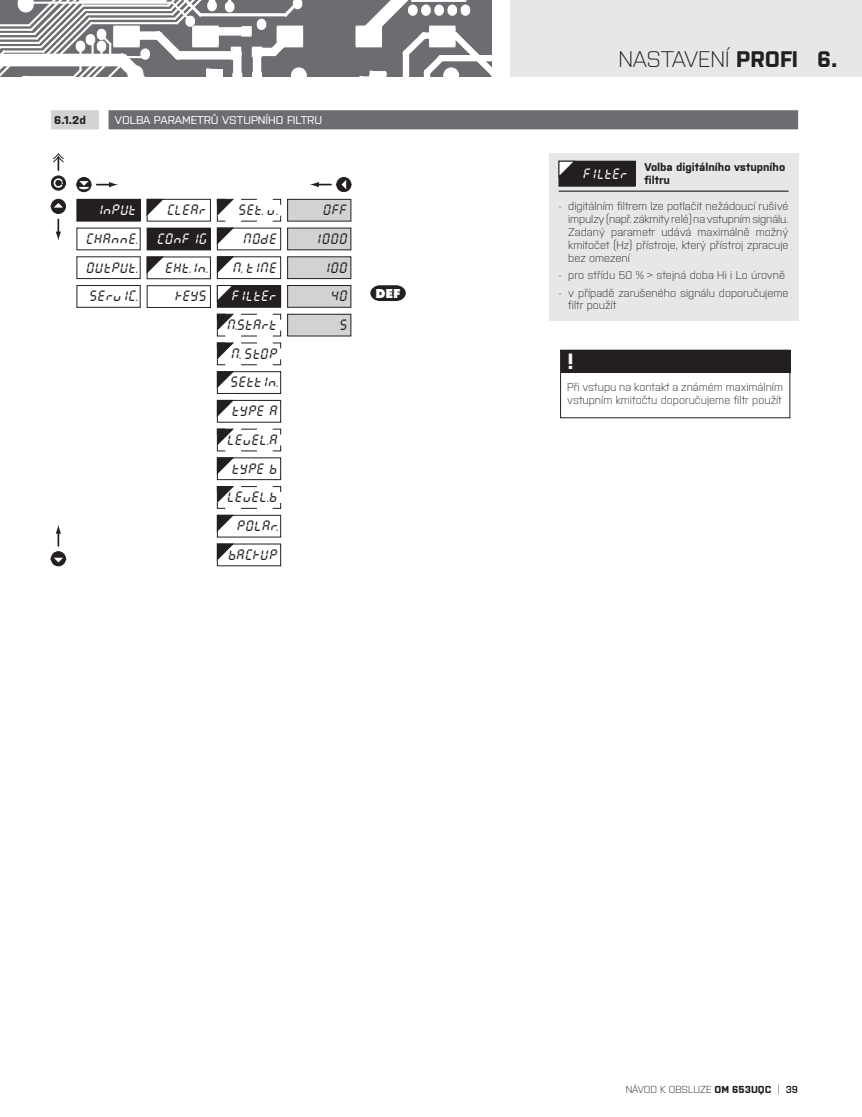
<style>
.page{position:relative;width:862px;height:1117px;background:#fff}
.page>*{position:absolute;margin:0;border:0;box-sizing:border-box;transform-origin:0 0}
.t1{font:300 22.5px "Purista";color:#231f20}
.t2{font:700 22.05px "Purista";color:#fff}
.t3{font:15.75px/28.8px "LCD7 seg";letter-spacing:-.015em;color:#231f20;text-align:right}
.t4{font:15.75px "LCD7 seg";color:#fff}
.t5{font:700 13.5px "Futura TOT Extr";color:#fff}
.t6{font:300 11.25px/12.8px "Purista";color:#231f20}
.t7{font:700 11.25px/13.5px "Purista";color:#231f20}
.t8{font:11.25px "Purista CYR";color:#fff}
.t9{font:300 10.12px "Purista";color:#231f20}
.s1{font-weight:700}
.s2{font-family:"Purista CYR Semi";font-weight:700}
</style>
<div class="page">
<div style="left:510px;top:0;width:351px;height:77px;background:#e6e7e9"></div>
<div style="left:0;top:0;width:491px;height:77px;background:#6c6d70"></div>
<svg style="left:355px;top:0;width:137px;height:77px"></svg>
<svg style="left:0;top:0;width:307px;height:77px"></svg>
<div style="left:205px;top:27px;width:9px;height:9px;background:#fff;border-radius:50%"></div>
<div style="left:201px;top:31px;width:8px;height:9px;background:#fff;border-radius:50%"></div>
<div style="left:108px;top:110px;width:689px;height:19px;background:#6c6d70"></div>
<div style="left:51px;top:110px;width:48px;height:19px;background:#d1d2d4"></div>
<div style="left:51px;top:199px;width:14px;height:14px;background:#231f20;border-radius:50%"></div>
<div style="left:51px;top:199px;width:15px;height:15px;border:1px solid #231f20;border-radius:50%"></div>
<svg style="left:51px;top:203px;width:15px;height:4px"></svg>
<svg style="left:56px;top:219px;width:5px;height:22px"></svg>
<div style="left:77px;top:177px;width:14px;height:15px;background:#231f20;border-radius:50%"></div>
<div style="left:77px;top:177px;width:14px;height:15px;border:1px solid #231f20;border-radius:50%"></div>
<svg style="left:76px;top:181px;width:42px;height:8px"></svg>
<div style="left:336px;top:177px;width:15px;height:15px;background:#231f20;border-radius:50%"></div>
<div style="left:336px;top:177px;width:15px;height:15px;border:1px solid #231f20;border-radius:50%"></div>
<svg style="left:310px;top:180px;width:42px;height:9px"></svg>
<svg style="left:51px;top:176px;width:14px;height:14px"></svg>
<div style="left:51px;top:176px;width:15px;height:14px;border:1px solid #231f20;border-radius:50%"></div>
<svg style="left:54px;top:178px;width:12px;height:10px"></svg>
<svg style="left:53px;top:153px;width:10px;height:17px"></svg>
<div style="left:77px;top:199px;width:63px;height:22px;background:#231f20"></div>
<div style="left:77px;top:285px;width:63px;height:22px;border:1px solid #231f20"></div>
<div style="left:77px;top:256px;width:63px;height:23px;border:1px solid #231f20"></div>
<div style="left:147px;top:256px;width:63px;height:23px;border:1px solid #231f20"></div>
<div style="left:147px;top:228px;width:63px;height:22px;background:#231f20"></div>
<div style="left:147px;top:285px;width:63px;height:23px;border:1px solid #231f20"></div>
<svg style="left:146px;top:256px;width:18px;height:18px"></svg>
<svg style="left:370px;top:285px;width:35px;height:16px"></svg>
<div style="left:287px;top:199px;width:64px;height:22px;background:#d1d2d4"></div>
<div style="left:287px;top:199px;width:64px;height:22px;border:1px solid #231f20"></div>
<div style="left:287px;top:228px;width:64px;height:22px;background:#d1d2d4"></div>
<div style="left:287px;top:314px;width:64px;height:22px;background:#d1d2d4"></div>
<div style="left:287px;top:314px;width:64px;height:22px;border:1px solid #231f20"></div>
<div style="left:287px;top:285px;width:64px;height:22px;background:#d1d2d4"></div>
<div style="left:287px;top:285px;width:64px;height:22px;border:1px solid #231f20"></div>
<div style="left:287px;top:257px;width:64px;height:21px;background:#d1d2d4"></div>
<div style="left:287px;top:256px;width:64px;height:23px;border:1px solid #231f20"></div>
<svg style="left:272px;top:359px;width:9px;height:6px"></svg>
<svg style="left:272px;top:342px;width:9px;height:7px"></svg>
<svg style="left:217px;top:342px;width:40px;height:23px"></svg>
<div style="left:217px;top:400px;width:64px;height:22px;border:1px solid #231f20"></div>
<svg style="left:272px;top:502px;width:9px;height:7px"></svg>
<svg style="left:272px;top:486px;width:9px;height:6px"></svg>
<div style="left:217px;top:457px;width:64px;height:23px;border:1px solid #231f20"></div>
<svg style="left:272px;top:445px;width:9px;height:6px"></svg>
<svg style="left:272px;top:428px;width:9px;height:7px"></svg>
<svg style="left:217px;top:457px;width:17px;height:17px"></svg>
<svg style="left:217px;top:428px;width:40px;height:23px"></svg>
<svg style="left:217px;top:400px;width:17px;height:17px"></svg>
<svg style="left:217px;top:543px;width:17px;height:17px"></svg>
<div style="left:217px;top:515px;width:64px;height:22px;border:1px solid #231f20"></div>
<svg style="left:217px;top:486px;width:48px;height:46px"></svg>
<svg style="left:272px;top:330px;width:9px;height:6px"></svg>
<svg style="left:272px;top:313px;width:9px;height:7px"></svg>
<svg style="left:217px;top:313px;width:40px;height:23px"></svg>
<div style="left:217px;top:285px;width:63px;height:22px;background:#231f20"></div>
<svg style="left:217px;top:286px;width:15px;height:14px"></svg>
<div style="left:217px;top:256px;width:64px;height:23px;border:1px solid #231f20"></div>
<svg style="left:217px;top:256px;width:17px;height:17px"></svg>
<svg style="left:272px;top:215px;width:9px;height:7px"></svg>
<svg style="left:272px;top:199px;width:9px;height:6px"></svg>
<svg style="left:217px;top:199px;width:48px;height:46px"></svg>
<div style="left:147px;top:199px;width:63px;height:22px;border:1px solid #231f20"></div>
<svg style="left:146px;top:199px;width:18px;height:17px"></svg>
<div style="left:51px;top:551px;width:14px;height:14px;background:#231f20;border-radius:50%"></div>
<div style="left:51px;top:551px;width:15px;height:15px;border:1px solid #231f20;border-radius:50%"></div>
<svg style="left:50px;top:557px;width:16px;height:5px"></svg>
<svg style="left:56px;top:525px;width:5px;height:20px"></svg>
<div style="left:217px;top:371px;width:64px;height:22px;border:1px solid #231f20"></div>
<svg style="left:217px;top:371px;width:17px;height:17px"></svg>
<div style="left:549px;top:153px;width:248px;height:167px;background:#e6e7e9"></div>
<hr style="left:558px;top:190px;width:230px;height:2px;background:#231f20">
<div style="left:558px;top:161px;width:76px;height:25px;background:#231f20"></div>
<div style="left:558px;top:161px;width:77px;height:25px;border:1px solid #231f20"></div>
<svg style="left:558px;top:161px;width:17px;height:17px"></svg>
<div style="left:560px;top:350px;width:229px;height:22px;background:#231f20"></div>
<p class="t7" style="left:54px;top:114px;width:33px">6.1.2d</p>
<p class="t8" style="left:115px;top:116px;width:209px">VOLBA PARAMETRŮ VSTUPNÍHO FILTRU</p>
<h3 class="t4" style="left:94px;top:199px;width:44px">INPUT</h3>
<h3 class="t3" style="left:86px;top:222px;width:54px">CHANNE.</h3>
<h3 class="t3" style="left:167px;top:194px;width:42px">CLEAR</h3>
<h3 class="t3" style="left:238px;top:194px;width:42px">SET. v .</h3>
<h3 class="t4" style="left:157px;top:227px;width:52px">CONFIG</h3>
<h3 class="t3" style="left:243px;top:222px;width:36px">MODE</h3>
<h3 class="t3" style="left:312px;top:194px;width:36px">OFF<br>1000</h3>
<h3 class="t3" style="left:86px;top:251px;width:53px">OUTPUT.</h3>
<h3 class="t3" style="left:165px;top:251px;width:45px">EXTIN. .</h3>
<h3 class="t3" style="left:232px;top:251px;width:46px">M. TIME</h3>
<h3 class="t3" style="left:321px;top:251px;width:28px">100</h3>
<h3 class="t3" style="left:89px;top:280px;width:50px">SERVIC.</h3>
<h3 class="t3" style="left:174px;top:280px;width:34px">KEYS</h3>
<p class="t5" style="left:375px;top:285px;width:26px">DEF</p>
<h3 class="t4" style="left:231px;top:285px;width:47px">FILTER</h3>
<h3 class="t3" style="left:330px;top:280px;width:19px">40</h3>
<h3 class="t3" style="left:227px;top:309px;width:52px">M.START</h3>
<h3 class="t3" style="left:339px;top:309px;width:10px">5</h3>
<h3 class="t3" style="left:231px;top:337px;width:48px">M. STOP</h3>
<h3 class="t3" style="left:230px;top:366px;width:50px">SETTIN.</h3>
<h3 class="t3" style="left:231px;top:395px;width:47px">TYPE A</h3>
<h3 class="t3" style="left:227px;top:423px;width:52px">LEVEL.A</h3>
<h3 class="t3" style="left:231px;top:452px;width:47px">TYPE B</h3>
<h3 class="t3" style="left:227px;top:481px;width:52px">LEVEL.B</h3>
<h3 class="t3" style="left:236px;top:509px;width:43px">POLAR.</h3>
<h3 class="t3" style="left:227px;top:538px;width:51px">BACKUP</h3>
<h1 class="t1" style="left:618px;top:50px;width:221px">NASTAVENÍ <span class="s1">PROFI 6.</span></h1>
<h3 class="t4" style="left:582px;top:162px;width:47px">FILTER</h3>
<p class="t7" style="left:644px;top:161px;width:142px">Volba digitálního vstupního filtru</p>
<p class="t6" style="left:568px;top:200px;width:222px;text-align:justify;text-indent:-10px">- digitálním filtrem lze potlačit nežádoucí rušivé impulzy (např. zákmity relé) na vstupním signálu.<br>Zadaný parametr udává maximálně možný kmitočet (Hz) přístroje, který přístroj zpracuje bez omezení</p>
<p class="t6" style="left:558px;top:269px;width:228px">- pro střídu 50 % &gt; stejná doba Hi i Lo úrovně</p>
<p class="t6" style="left:568px;top:287px;width:222px;text-indent:-10px">- v případě zarušeného signálu doporučujeme filtr použít</p>
<h2 class="t2" style="left:567px;top:353px;width:8px">!</h2>
<p class="t6" style="left:567px;top:381px;width:217px">Při vstupu na kontakt a známém maximálním vstupním kmitočtu doporučujeme filtr použít</p>
<p class="t9" style="left:625px;top:1084px;width:174px">NÁVOD K OBSLUZE <span class="s1">OM 653UQC</span> | <span class="s2">39</span></p>
</div>
